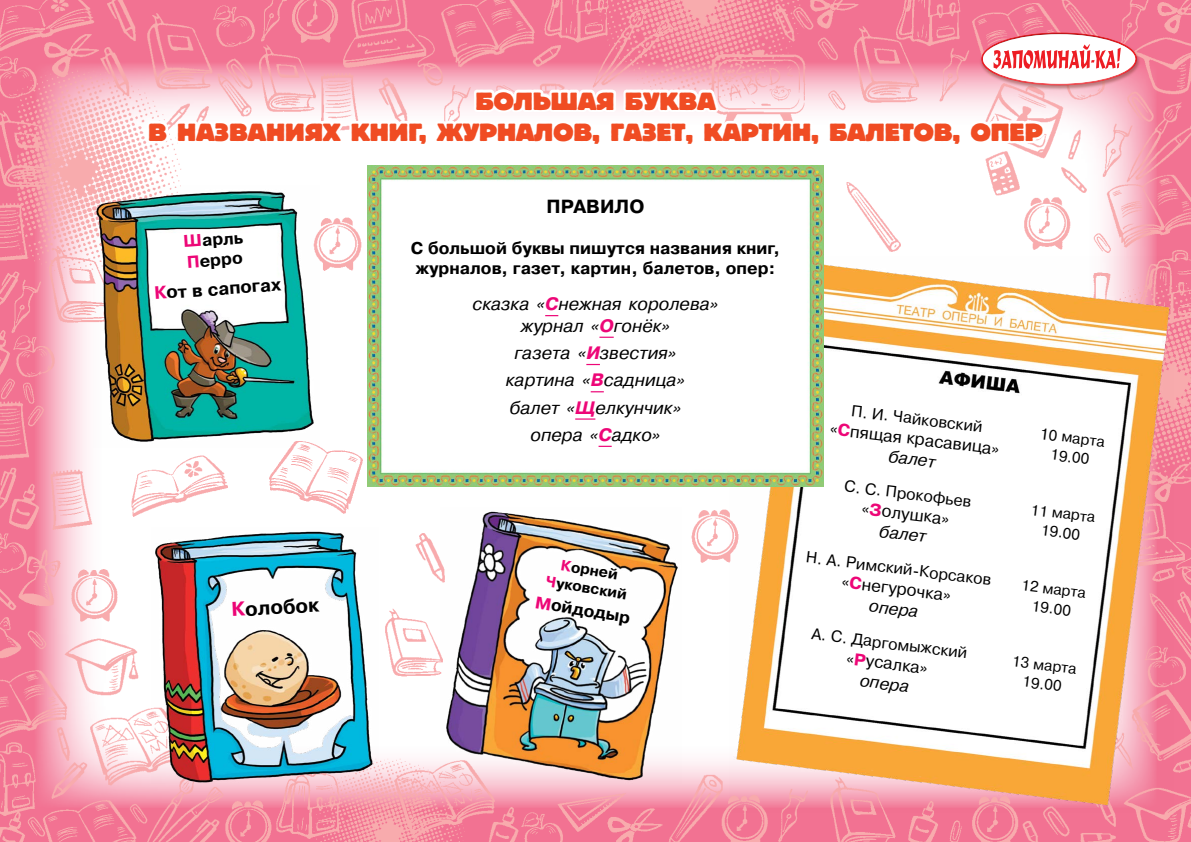
<style>
.page{position:relative;width:1191px;height:842px;background:#fff}
.page>*{position:absolute;margin:0;border:0;box-sizing:border-box;transform-origin:0 0}
.Заг_1{font:26px/31.2px "Bloc Heavy C";color:#f04c23;text-align:center}
.Основной_текст{font:700 20px "Pragmatica C";color:#000}
.Основной_текст-2{font:700 19px "Pragmatica C";color:#000}
.Основной{font:italic 18px "Pragmatica C";color:#000}
.Основной_текст-3{font:700 18px "Pragmatica C";color:#000}
.Основной_текст-4{font:700 17px/20.4px "Pragmatica C";color:#000}
.Основной_текст-5{font:17px "Pragmatica C";color:#000}
.Основной_текст-6{font:italic 17px "Pragmatica C";color:#000}
.Основной_текст-7{font:16px "Pragmatica C";color:#000}
.Основной_текст-8{font:15px "Pragmatica C";color:#000}
.Основной_текст-9{font:700 15px "Pragmatica C";color:#000}
.s1{color:#ed0677}
.s2{font-weight:700;color:#ed0677}
.s3{font-size:16px}
</style>
<div class="page">
<img style="left:0;top:0;width:1191px;height:842px">
<img style="left:730px;top:256px;width:443px;height:557px">
<img style="left:94px;top:185px;width:226px;height:263px">
<img style="left:367px;top:352px;width:456px;height:134px">
<svg style="left:586px;top:364px;width:14px;height:1px"></svg>
<svg style="left:590px;top:391px;width:14px;height:1px"></svg>
<hr style="left:575px;top:418px;width:20px;height:2px;background:#ed0677">
<svg style="left:598px;top:446px;width:13px;height:1px"></svg>
<img style="left:151px;top:527px;width:227px;height:257px">
<img style="left:441px;top:507px;width:240px;height:276px">
<div style="left:977px;top:33px;width:167px;height:53px;background:#000;opacity:.75"></div>
<svg style="left:144px;top:0;width:976px;height:352px"></svg>
<img style="left:265px;top:435px;width:103px;height:85px">
<img style="left:378px;top:602px;width:68px;height:86px">
<img style="left:842px;top:179px;width:62px;height:77px">
<img style="left:412px;top:527px;width:42px;height:61px">
<img style="left:681px;top:501px;width:65px;height:66px">
<img style="left:304px;top:210px;width:64px;height:66px">
<img style="left:125px;top:452px;width:108px;height:69px">
<p class="Заг_1" style="left:148px;top:85px;width:896px">БОЛЬШАЯ БУКВА<br>В НАЗВАНИЯХ КНИГ, ЖУРНАЛОВ, ГАЗЕТ, КАРТИН, БАЛЕТОВ, ОПЕР</p>
<p class="Основной_текст-4" style="left:183px;top:231px;width:61px;rotate:-4deg"><span class="s1">Ш</span>арль</p>
<p class="Основной_текст-4" style="left:186px;top:252px;width:57px;rotate:-4deg"><span class="s1">П</span>ерро</p>
<p class="Основной_текст-3" style="left:153px;top:283px;width:129px;rotate:-4deg"><span class="s1">К</span>от в сапогах</p>
<p class="Основной_текст" style="left:231px;top:598px;width:89px;rotate:-3deg"><span class="s1">К</span>олобок</p>
<p class="Основной_текст-2" style="left:546px;top:196px;width:99px">ПРАВИЛО</p>
<p class="Основной_текст-4" style="left:411px;top:238px;width:371px">С большой буквы пишутся названия книг, журналов, газет, картин, балетов, опер:</p>
<p class="Основной" style="left:472px;top:294px;width:247px">сказка «<span class="s2">С</span>нежная королева»</p>
<p class="Основной" style="left:521px;top:315px;width:151px">журнал «<span class="s2">О</span>гонёк»</p>
<p class="Основной" style="left:514px;top:343px;width:163px">газета «<span class="s2">И</span>звестия»</p>
<p class="Основной" style="left:506px;top:370px;width:181px">картина «<span class="s2">В</span>садница»</p>
<p class="Основной" style="left:510px;top:397px;width:173px">балет «<span class="s2">Щ</span>елкунчик»</p>
<p class="Основной" style="left:530px;top:425px;width:132px">опера «<span class="s2">С</span>адко»</p>
<p class="Основной_текст-9" style="left:562px;top:557px;width:59px;rotate:9deg"><span class="s1">К</span>орней</p>
<p class="Основной_текст-9" style="left:547px;top:573px;width:83px;rotate:9deg"><span class="s1">Ч</span>уковский</p>
<p class="Основной_текст-4" style="left:537px;top:592px;width:98px;rotate:9deg"><span class="s1">М</span>ойдодыр</p>
<p class="Основной_текст-7" style="left:852px;top:402px;width:133px;rotate:7deg">П. И. Чайковский</p>
<p class="Основной_текст-5" style="left:831px;top:419px;width:172px;rotate:7deg">«<span class="s2">С</span>пящая красавица»</p>
<p class="Основной_текст-6" style="left:890px;top:447px;width:49px;rotate:7deg">балет</p>
<p class="Основной_текст-7" style="left:845px;top:477px;width:129px;rotate:7deg">С. С. Прокофьев</p>
<p class="Основной_текст-5" style="left:863px;top:499px;width:89px;rotate:7deg">«<span class="s2">З</span>олушка»</p>
<p class="Основной_текст-6" style="left:881px;top:521px;width:49px;rotate:7deg">балет</p>
<p class="Основной_текст-7" style="left:807px;top:548px;width:188px;rotate:7deg">Н. А. Римский-Корсаков</p>
<p class="Основной_текст-5" style="left:843px;top:572px;width:111px;rotate:7deg">«<span class="s2">С</span>негурочка»</p>
<p class="Основной_текст-6" style="left:870px;top:596px;width:51px;rotate:7deg">опера</p>
<p class="Основной_текст-7" style="left:813px;top:625px;width:158px;rotate:7deg">А. С. Даргомыжский</p>
<p class="Основной_текст-5" style="left:847px;top:649px;width:83px;rotate:7deg">«<span class="s2">Р</span>усалка»</p>
<p class="Основной_текст-6" style="left:861px;top:671px;width:51px;rotate:7deg">опера</p>
<p class="Основной_текст-8" style="left:1040px;top:425px;width:67px;rotate:7deg"><span class="s3">1</span>0 марта</p>
<p class="Основной_текст-8" style="left:1051px;top:446px;width:41px;rotate:7deg">19.00</p>
<p class="Основной_текст-8" style="left:1031px;top:501px;width:67px;rotate:7deg">11 марта</p>
<p class="Основной_текст-8" style="left:1042px;top:522px;width:41px;rotate:7deg">19.00</p>
<p class="Основной_текст-8" style="left:1022px;top:577px;width:67px;rotate:7deg">12 марта</p>
<p class="Основной_текст-8" style="left:1032px;top:597px;width:41px;rotate:7deg">19.00</p>
<p class="Основной_текст-8" style="left:1013px;top:652px;width:67px;rotate:7deg">13 марта</p>
<p class="Основной_текст-8" style="left:1023px;top:673px;width:41px;rotate:7deg">19.00</p>
</div>
